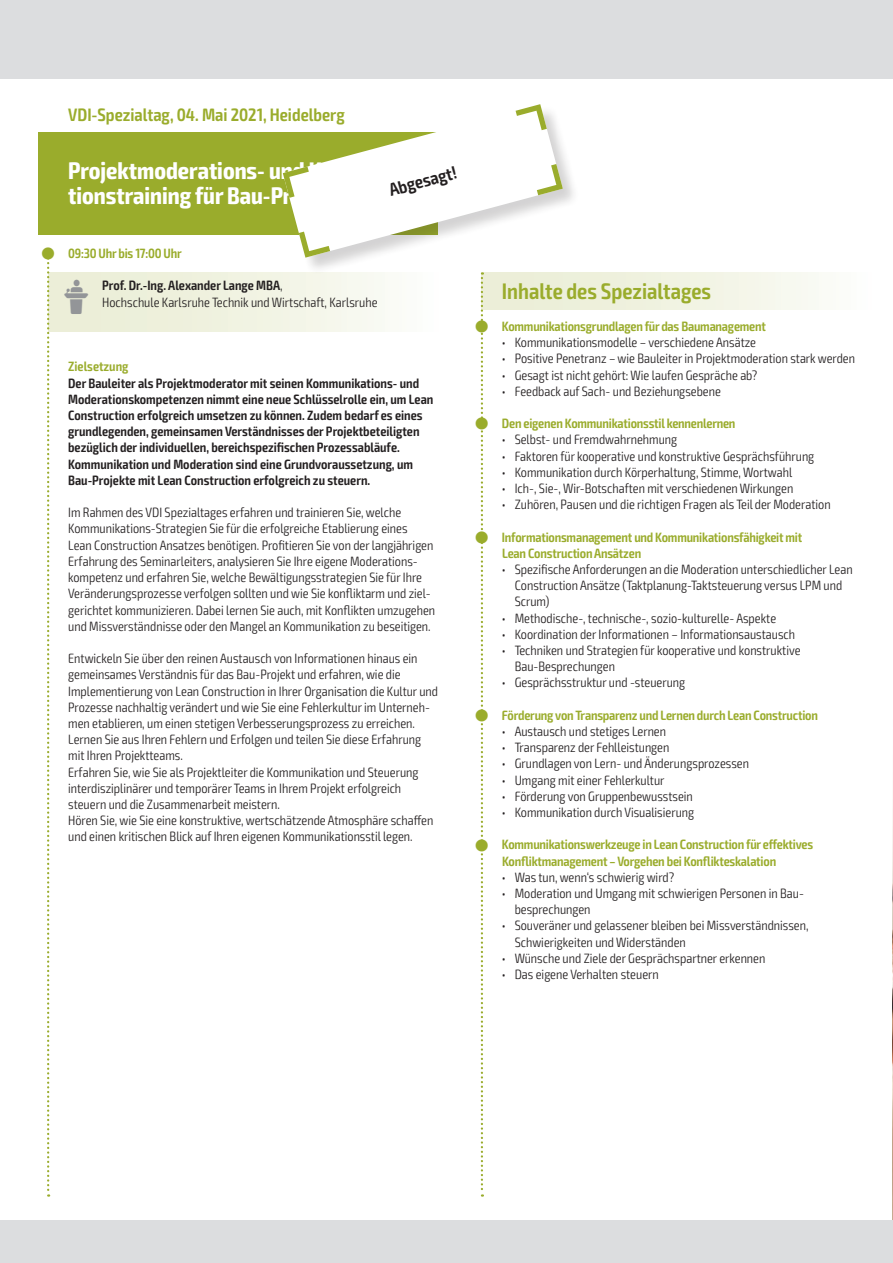
<style>
.page{position:relative;width:893px;height:1263px;background:#fff}
.page>*{position:absolute;margin:0;border:0;box-sizing:border-box;transform-origin:0 0}
.t1{font:700 condensed 24px/25.5px "Exo 2";color:#fff}
.t2{font:600 condensed 22.5px "Exo 2";color:#9aac2c}
.t3{font:600 condensed 18px "Exo 2";color:#9aac2c}
.t4{font:600 condensed 18px "Exo 2";color:#231f20}
.t5{font:300 condensed 13.5px/16.2px "Exo 2";color:#231f20}
.t6{font:600 condensed 13.5px/16.2px "Exo 2";color:#231f20}
.t7{font:600 condensed 13.5px/16.2px "Exo 2";letter-spacing:-.015em;color:#9aac2c}
.t8{font:13.5px "VDI Iconset S4 A Regular";color:#939598}
.s1{font-weight:600}
</style>
<div class="page">
<img style="left:892px;top:808px;width:1px;height:412px">
<div style="left:0;top:1220px;width:893px;height:43px;background:#dcdddf"></div>
<div style="left:0;top:0;width:893px;height:79px;background:#dcdddf"></div>
<div style="left:482px;top:272px;width:390px;height:37px;background:linear-gradient(to right,#e9ecd1,#fbfcf8)"></div>
<div style="left:48px;top:272px;width:390px;height:60px;background:linear-gradient(to right,#e9ecd1,#fbfcf8)"></div>
<div style="left:38px;top:132px;width:400px;height:102px;background:#9aac2c"></div>
<div style="left:283px;top:105px;width:297px;height:170px;background:#231f20;opacity:.2"></div>
<svg style="left:283px;top:104px;width:280px;height:154px"></svg>
<svg style="left:476px;top:272px;width:12px;height:925px"></svg>
<svg style="left:47px;top:248px;width:7px;height:949px"></svg>
<h3 class="t3" style="left:68px;top:104px;width:278px">VDI-Spezialtag, 04. Mai 2021, Heidelberg</h3>
<h1 class="t1" style="left:68px;top:158px;width:360px">Projektmoderations- und Kommunika&shy;tionstraining für Bau-Projektleiter</h1>
<h3 class="t4" style="left:387px;top:180px;width:71px;rotate:-15deg">Abgesagt!</h3>
<p class="t7" style="left:68px;top:245px;width:115px">09:30 Uhr bis 17:00 Uhr</p>
<p class="t8" style="left:64px;top:285px;width:27px">L</p>
<p class="t5" style="left:102px;top:278px;width:277px"><span class="s1">Prof. Dr.-Ing. Alexander Lange MBA</span>,<br>Hochschule Karlsruhe Technik und Wirtschaft, Karlsruhe</p>
<p class="t7" style="left:68px;top:359px;width:62px">Zielsetzung</p>
<p class="t6" style="left:68px;top:375px;width:367px">Der Bauleiter als Projektmoderator mit seinen Kommunikations- und Moderationskompetenzen nimmt eine neue Schlüsselrolle ein, um Lean Construction erfolgreich umsetzen zu können. Zudem bedarf es eines grundlegenden, gemeinsamen Verständnisses der Projektbeteiligten bezüglich der individuellen, bereichspezifischen Prozessabläufe.<br>Kommunikation und Moderation sind eine Grundvoraussetzung, um Bau-Projekte mit Lean Construction erfolgreich zu steuern.</p>
<p class="t5" style="left:68px;top:505px;width:368px">Im Rahmen des VDI Spezialtages erfahren und trainieren Sie, welche Kommunikations-Strategien Sie für die erfolgreiche Etablierung eines<br>Lean Construction Ansatzes benötigen. Profitieren Sie von der langjährigen Erfahrung des Seminarleiters, analysieren Sie Ihre eigene Moderations&shy;kompetenz und erfahren Sie, welche Bewältigungsstrategien Sie für Ihre Veränderungsprozesse verfolgen sollten und wie Sie konfliktarm und ziel&shy;gerichtet kommunizieren. Dabei lernen Sie auch, mit Konflikten umzugehen und Missverständnisse oder den Mangel an Kommunikation zu beseitigen.</p>
<p class="t5" style="left:68px;top:650px;width:371px">Entwickeln Sie über den reinen Austausch von Informationen hinaus ein gemeinsames Verständnis für das Bau-Projekt und erfahren, wie die Implementierung von Lean Construction in Ihrer Organisation die Kultur und Prozesse nachhaltig verändert und wie Sie eine Fehlerkultur im Unterneh&shy;men etablieren, um einen stetigen Verbesserungsprozess zu erreichen.<br>Lernen Sie aus Ihren Fehlern und Erfolgen und teilen Sie diese Erfahrung mit Ihren Projektteams.<br>Erfahren Sie, wie Sie als Projektleiter die Kommunikation und Steuerung interdisziplinärer und temporärer Teams in Ihrem Projekt erfolgreich steuern und die Zusammenarbeit meistern.<br>Hören Sie, wie Sie eine konstruktive, wertschätzende Atmosphäre schaffen und einen kritischen Blick auf Ihren eigenen Kommunikationsstil legen.</p>
<h2 class="t2" style="left:502px;top:277px;width:211px">Inhalte des Spezialtages</h2>
<p class="t7" style="left:502px;top:318px;width:266px">Kommunikationsgrundlagen für das Baumanagement</p>
<p class="t5" style="left:502px;top:335px;width:256px">• Kommunikationsmodelle – verschiedene Ansätze</p>
<p class="t5" style="left:502px;top:351px;width:355px">• Positive Penetranz – wie Bauleiter in Projektmoderation stark werden</p>
<p class="t5" style="left:502px;top:367px;width:257px">• Gesagt ist nicht gehört: Wie laufen Gespräche ab?</p>
<p class="t5" style="left:502px;top:383px;width:220px">• Feedback auf Sach- und Beziehungsebene</p>
<p class="t7" style="left:502px;top:416px;width:235px">Den eigenen Kommunikationsstil kennenlernen</p>
<p class="t5" style="left:502px;top:432px;width:177px">• Selbst- und Fremdwahrnehmung</p>
<p class="t5" style="left:502px;top:448px;width:314px">• Faktoren für kooperative und konstruktive Gesprächsführung</p>
<p class="t5" style="left:502px;top:464px;width:292px">• Kommunikation durch Körperhaltung, Stimme, Wortwahl</p>
<p class="t5" style="left:502px;top:480px;width:293px">• Ich-, Sie-, Wir-Botschaften mit verschiedenen Wirkungen</p>
<p class="t5" style="left:502px;top:497px;width:330px">• Zuhören, Pausen und die richtigen Fragen als Teil der Moderation</p>
<p class="t7" style="left:502px;top:529px;width:302px">Informationsmanagement und Kommunikationsfähigkeit mit<br>Lean Construction Ansätzen</p>
<p class="t5" style="left:515px;top:561px;width:339px;text-indent:-13px">• Spezifische Anforderungen an die Moderation unterschiedlicher Lean<br>Construction Ansätze (Taktplanung-Taktsteuerung versus LPM und<br>Scrum)</p>
<p class="t5" style="left:502px;top:610px;width:276px">• Methodische-, technische-, sozio-kulturelle- Aspekte</p>
<p class="t5" style="left:502px;top:626px;width:295px">• Koordination der Informationen – Informationsaustausch</p>
<p class="t5" style="left:515px;top:642px;width:287px;text-indent:-13px">• Techniken und Strategien für kooperative und konstruktive<br>Bau-Besprechungen</p>
<p class="t5" style="left:502px;top:675px;width:185px">• Gesprächsstruktur und -steuerung</p>
<p class="t7" style="left:502px;top:707px;width:317px">Förderung von Transparenz und Lernen durch Lean Construction</p>
<p class="t5" style="left:502px;top:723px;width:166px">• Austausch und stetiges Lernen</p>
<p class="t5" style="left:502px;top:740px;width:169px">• Transparenz der Fehlleistungen</p>
<p class="t5" style="left:502px;top:756px;width:249px">• Grundlagen von Lern- und Änderungsprozessen</p>
<p class="t5" style="left:502px;top:772px;width:164px">• Umgang mit einer Fehlerkultur</p>
<p class="t5" style="left:502px;top:788px;width:192px">• Förderung von Gruppenbewusstsein</p>
<p class="t5" style="left:502px;top:804px;width:194px">• Kommunikation durch Visualisierung</p>
<p class="t7" style="left:502px;top:837px;width:313px">Kommunikationswerkzeuge in Lean Construction für effektives<br>Konfliktmanagement – Vorgehen bei Konflikteskalation</p>
<p class="t5" style="left:502px;top:869px;width:174px">• Was tun, wenn‘s schwierig wird?</p>
<p class="t5" style="left:515px;top:885px;width:291px;text-indent:-13px">• Moderation und Umgang mit schwierigen Personen in Bau&shy;besprechungen</p>
<p class="t5" style="left:515px;top:918px;width:295px;text-indent:-13px">• Souveräner und gelassener bleiben bei Missverständnissen,<br>Schwierigkeiten und Widerständen</p>
<p class="t5" style="left:502px;top:950px;width:265px">• Wünsche und Ziele der Gesprächspartner erkennen</p>
<p class="t5" style="left:502px;top:966px;width:158px">• Das eigene Verhalten steuern</p>
</div>
